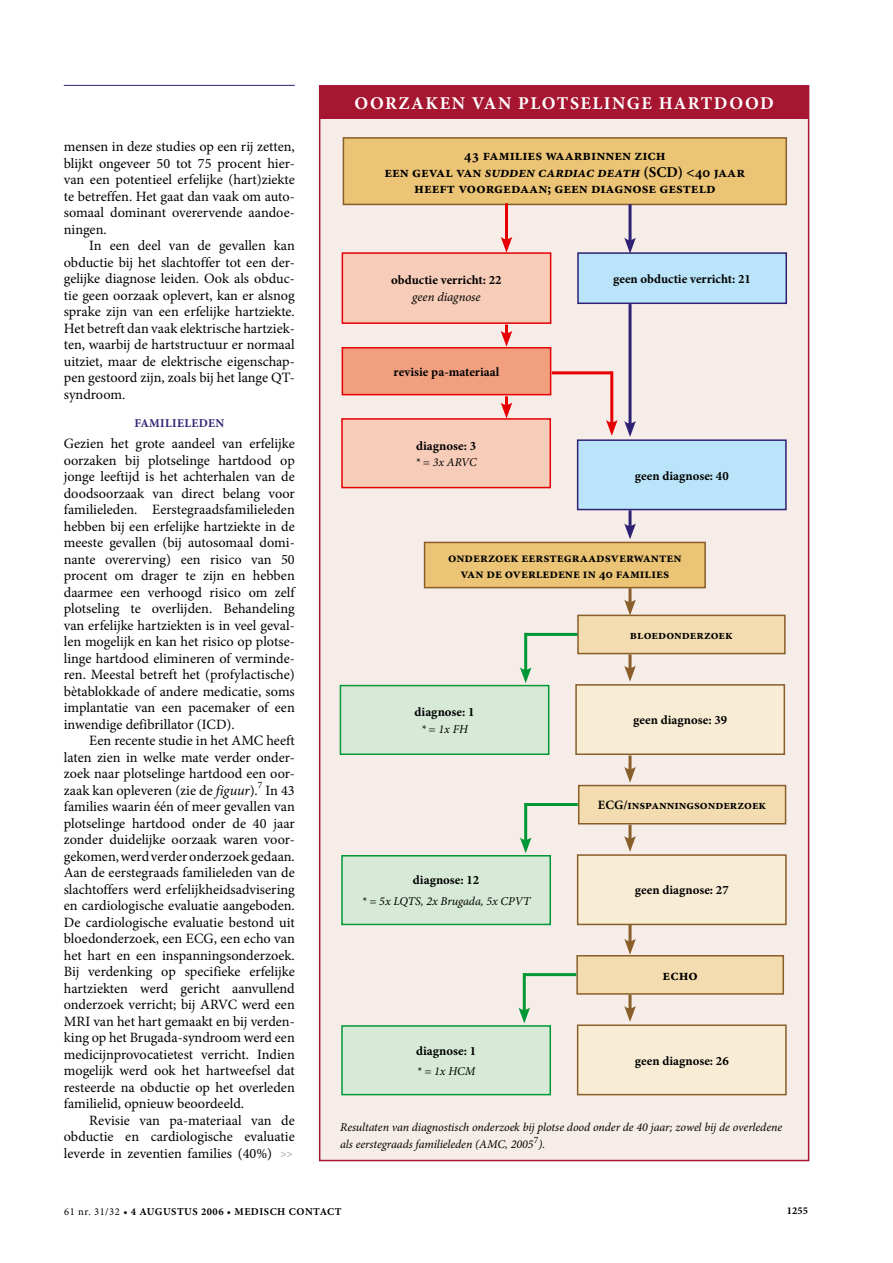
<style>
.page{position:relative;width:893px;height:1263px;background:#fff}
.page>*{position:absolute;margin:0;border:0;box-sizing:border-box;transform-origin:0 0}
.t1{font:700 18px "Minion Pro";letter-spacing:.14em;color:#fff}
.t2{font:700 15px/16.5px "Minion Pro";color:#000;text-align:center}
.t3{font:14.25px/16.5px "Minion Pro";color:#000;text-align:justify}
.t4{font:700 13.5px/16.5px "Minion Pro";color:#000;text-align:center}
.t5{font:700 12.75px "Minion Pro";color:#000}
.t6{font:italic 12.75px "Minion Pro";letter-spacing:-.005em;color:#000}
.t7{font:italic 12px/16.5px "Minion Pro";letter-spacing:-.005em;color:#000}
.t8{font:700 12px "Minion Pro";color:#2f2274}
.t9{font:700 10.5px "Minion Pro";letter-spacing:.05em;color:#000}
.s1{font-style:italic}
.s2{font-weight:400}
</style>
<div class="page">
<div style="left:320px;top:86px;width:489px;height:1074px;background:#f6ede9"></div>
<div style="left:342px;top:253px;width:209px;height:70px;background:#f7ccb8"></div>
<div style="left:342px;top:252px;width:209px;height:72px;border:2px solid #e60004"></div>
<div style="left:578px;top:253px;width:208px;height:50px;background:#bae4f9"></div>
<div style="left:577px;top:252px;width:210px;height:52px;border:2px solid #2f2274"></div>
<div style="left:343px;top:138px;width:443px;height:66px;background:#ebc475"></div>
<div style="left:343px;top:137px;width:444px;height:68px;border:2px solid #895e29"></div>
<div style="left:320px;top:86px;width:488px;height:33px;background:#a71630"></div>
<div style="left:342px;top:419px;width:208px;height:69px;background:#f7ccb8"></div>
<div style="left:341px;top:418px;width:210px;height:70px;border:2px solid #e60004"></div>
<div style="left:578px;top:440px;width:208px;height:69px;background:#bae4f9"></div>
<div style="left:577px;top:439px;width:210px;height:71px;border:2px solid #2f2274"></div>
<div style="left:342px;top:348px;width:209px;height:47px;background:#f19f7f"></div>
<div style="left:342px;top:347px;width:209px;height:48px;border:2px solid #e60004"></div>
<div style="left:342px;top:856px;width:208px;height:68px;background:#d6ead7"></div>
<div style="left:341px;top:855px;width:210px;height:70px;border:2px solid #009836"></div>
<div style="left:578px;top:855px;width:208px;height:69px;background:#f8ecd4"></div>
<div style="left:577px;top:854px;width:210px;height:71px;border:2px solid #895e29"></div>
<div style="left:579px;top:785px;width:207px;height:39px;background:#f3dcaf"></div>
<div style="left:578px;top:785px;width:208px;height:39px;border:2px solid #895e29"></div>
<svg style="left:628px;top:304px;width:4px;height:117px"></svg>
<svg style="left:624px;top:421px;width:12px;height:16px"></svg>
<hr style="left:552px;top:371px;width:61px;height:3px;background:#e60004">
<svg style="left:628px;top:588px;width:4px;height:11px"></svg>
<svg style="left:624px;top:599px;width:12px;height:16px"></svg>
<hr style="left:524px;top:633px;width:54px;height:3px;background:#009836">
<hr style="left:524px;top:633px;width:3px;height:40px;background:#009836">
<svg style="left:520px;top:667px;width:12px;height:16px"></svg>
<svg style="left:628px;top:510px;width:4px;height:13px"></svg>
<svg style="left:624px;top:523px;width:12px;height:16px"></svg>
<div style="left:342px;top:1026px;width:208px;height:68px;background:#d6ead7"></div>
<div style="left:341px;top:1025px;width:210px;height:70px;border:2px solid #009836"></div>
<div style="left:578px;top:1025px;width:208px;height:69px;background:#f8ecd4"></div>
<div style="left:577px;top:1024px;width:210px;height:71px;border:2px solid #895e29"></div>
<div style="left:577px;top:956px;width:206px;height:38px;background:#f3dcaf"></div>
<div style="left:576px;top:955px;width:208px;height:40px;border:2px solid #895e29"></div>
<svg style="left:628px;top:924px;width:4px;height:14px"></svg>
<svg style="left:624px;top:938px;width:12px;height:17px"></svg>
<hr style="left:505px;top:203px;width:3px;height:39px;background:#e60004">
<svg style="left:501px;top:237px;width:11px;height:16px"></svg>
<svg style="left:628px;top:204px;width:4px;height:33px"></svg>
<svg style="left:624px;top:237px;width:12px;height:17px"></svg>
<svg style="left:501px;top:396px;width:11px;height:22px"></svg>
<div style="left:425px;top:542px;width:280px;height:46px;background:#ebc475"></div>
<div style="left:424px;top:542px;width:282px;height:46px;border:2px solid #895e29"></div>
<div style="left:578px;top:615px;width:207px;height:38px;background:#f3dcaf"></div>
<div style="left:577px;top:615px;width:209px;height:39px;border:2px solid #895e29"></div>
<div style="left:340px;top:686px;width:209px;height:68px;background:#d6ead7"></div>
<div style="left:340px;top:685px;width:209px;height:70px;border:2px solid #009836"></div>
<div style="left:576px;top:685px;width:208px;height:69px;background:#f8ecd4"></div>
<div style="left:575px;top:684px;width:210px;height:71px;border:2px solid #895e29"></div>
<svg style="left:628px;top:654px;width:4px;height:11px"></svg>
<svg style="left:624px;top:665px;width:12px;height:17px"></svg>
<svg style="left:628px;top:755px;width:4px;height:12px"></svg>
<svg style="left:624px;top:767px;width:12px;height:16px"></svg>
<svg style="left:628px;top:825px;width:4px;height:11px"></svg>
<svg style="left:624px;top:836px;width:12px;height:16px"></svg>
<svg style="left:628px;top:995px;width:4px;height:11px"></svg>
<svg style="left:624px;top:1006px;width:12px;height:16px"></svg>
<hr style="left:524px;top:803px;width:54px;height:3px;background:#009836">
<hr style="left:524px;top:803px;width:3px;height:40px;background:#009836">
<svg style="left:520px;top:837px;width:12px;height:16px"></svg>
<hr style="left:523px;top:973px;width:53px;height:3px;background:#009836">
<hr style="left:523px;top:973px;width:3px;height:40px;background:#009836">
<svg style="left:518px;top:1007px;width:12px;height:16px"></svg>
<hr style="left:64px;top:85px;width:231px;height:1px;background:#2f2274">
<hr style="left:610px;top:372px;width:3px;height:53px;background:#e60004">
<svg style="left:606px;top:420px;width:12px;height:16px"></svg>
<svg style="left:501px;top:325px;width:11px;height:22px"></svg>
<p class="t3" style="left:64px;top:138px;width:233px">mensen in deze studies op een rij zetten, blijkt ongeveer 50 tot 75 procent hier&shy;van een potentieel erfelijke (hart)ziekte te betreffen. Het gaat dan vaak om auto&shy;somaal dominant overervende aandoe&shy;ningen.</p>
<p class="t3" style="left:64px;top:237px;width:233px;text-indent:26px">In een deel van de gevallen kan obductie bij het slachtoffer tot een der&shy;gelijke diagnose leiden. Ook als obduc&shy;tie geen oorzaak oplevert, kan er alsnog sprake zijn van een erfelijke hartziekte.<br>Het betreft dan vaak elektrische hartziek&shy;ten, waarbij de hartstructuur er normaal uitziet, maar de elektrische eigenschap&shy;pen gestoord zijn, zoals bij het lange QT&shy;syndroom.</p>
<p class="t8" style="left:134px;top:415px;width:9px">Fami</p>
<p class="t8" style="left:165px;top:415px;width:36px">lieleden</p>
<p class="t3" style="left:64px;top:435px;width:234px">Gezien het grote aandeel van erfelijke oorzaken bij plotselinge hartdood op jonge leeftijd is het achterhalen van de doodsoorzaak van direct belang voor familieleden. Eerstegraadsfamilie-leden hebben bij een erfelijke hartziekte in de meeste gevallen (bij autosomaal domi&shy;nante overerving) een risico van 50 procent om drager te zijn en hebben daarmee een verhoogd risico om zelf plotseling te overlijden. Behandeling van erfelijke hartziekten is in veel geval&shy;len mogelijk en kan het risico op plotse&shy;linge hartdood elimineren of verminde&shy;ren. Meestal betreft het (profylactische) bètablokkade of andere medicatie, soms implantatie van een pacemaker of een inwendige defibrillator (ICD).</p>
<p class="t3" style="left:64px;top:732px;width:233px;text-indent:26px">Een recente studie in het AMC heeft laten zien in welke mate verder onder&shy;zoek naar plotselinge hartdood een oor&shy;zaak kan opleveren (zie de <span class="s1">figuur</span>).<sup>7</sup> In 43 families waarin één of meer gevallen van plotselinge hartdood onder de 40 jaar zonder duidelijke oorzaak waren voor&shy;gekomen, werd verder onderzoek gedaan.<br>Aan de eerstegraads familieleden van de slachtoffers werd erfelijkheidsadvisering en cardiologische evaluatie aangeboden.<br>De cardiologische evaluatie bestond uit bloedonderzoek, een ECG, een echo van het hart en een inspanningsonderzoek.<br>Bij verdenking op specifieke erfelijke hartziekten werd gericht aanvullend onderzoek verricht; bij ARVC werd een MRI van het hart gemaakt en bij verden&shy;king op het Brugada-syndroom werd een medicijnprovocatietest verricht. Indien mogelijk werd ook het hartweefsel dat resteerde na obductie op het overleden familielid, opnieuw beoordeeld.</p>
<p class="t3" style="left:64px;top:1112px;width:233px;text-indent:26px">Revisie van pa-materiaal van de obductie en cardiologische evaluatie leverde in zeventien families (40%)</p>
<p class="t1" style="left:354px;top:91px;width:201px">Oorzaken van plotse</p>
<p class="t1" style="left:592px;top:91px;width:25px">linge</p>
<p class="t1" style="left:659px;top:91px;width:58px">hartdood</p>
<p class="t2" style="left:384px;top:147px;width:362px">43 families waarbinnen zich<br>een geval van <span class="s1">sudden cardiac death</span> (SCD) &lt;40 jaar heeft voorgedaan; geen diagnose gesteld</p>
<p class="t5" style="left:391px;top:271px;width:112px">obductie verricht: 22</p>
<p class="t6" style="left:412px;top:288px;width:70px">geen diagnose</p>
<p class="t5" style="left:394px;top:363px;width:107px">revisie pa-materiaal</p>
<p class="t5" style="left:416px;top:437px;width:61px">diagnose: 3</p>
<p class="t7" style="left:415px;top:454px;width:63px">* = 3x ARVC</p>
<p class="t5" style="left:613px;top:270px;width:139px">geen obductie verricht: 21</p>
<p class="t5" style="left:635px;top:466px;width:95px">geen diagnose: 40</p>
<p class="t4" style="left:448px;top:549px;width:235px">onderzoek eerstegraadsverwanten van de overledene in 40 families</p>
<p class="t5" style="left:415px;top:703px;width:61px">diagnose: 1</p>
<p class="t7" style="left:421px;top:721px;width:48px">* = 1x FH</p>
<p class="t5" style="left:413px;top:871px;width:68px">diagnose: 12</p>
<p class="t7" style="left:362px;top:893px;width:170px">* = 5x LQTS, 2x Brugada, 5x CPVT</p>
<p class="t5" style="left:416px;top:1041px;width:61px">diagnose: 1</p>
<p class="t7" style="left:417px;top:1063px;width:60px">* = 1x HCM</p>
<p class="t5" style="left:630px;top:626px;width:104px">bloedonderzoek</p>
<p class="t5" style="left:633px;top:711px;width:95px">geen diagnose: 39</p>
<p class="t5" style="left:598px;top:796px;width:170px">ECG/inspanningsonderzoek</p>
<p class="t5" style="left:635px;top:881px;width:95px">geen diagnose: 27</p>
<p class="t2" style="left:663px;top:967px;width:37px">echo</p>
<p class="t5" style="left:635px;top:1051px;width:95px">geen diagnose: 26</p>
<p class="t7" style="left:340px;top:1119px;width:444px">Resultaten van diagnostisch onderzoek bij plotse dood onder de 40 jaar; zowel bij de overledene als eerstegraads familieleden (AMC, 2005<sup>7</sup>).</p>
<p class="t9" style="left:64px;top:1204px;width:279px"><span class="s2">61 nr. 31/32</span> • 4 AUGUSTUS 2006 • MEDISCH CONTACT</p>
<p class="t9" style="left:787px;top:1203px;width:22px">1255</p>
</div>
